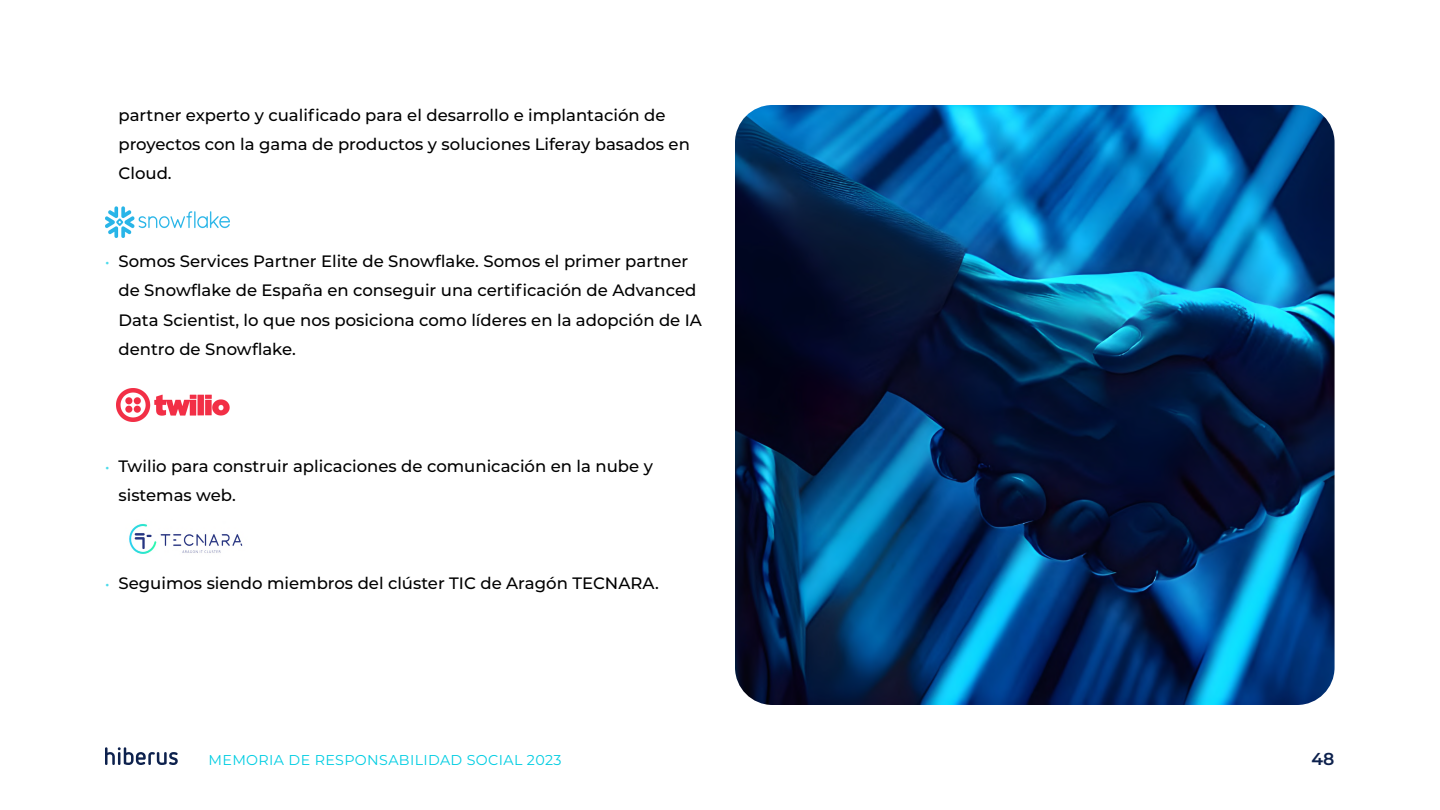
<style>
.page{position:relative;width:1440px;height:810px;background:#fff}
.page>*{position:absolute;margin:0;border:0;box-sizing:border-box;transform-origin:0 0}
.t1{font:600 17.25px "Montserrat";color:#0d214d}
.t2{font:500 16.5px/29.2px "Montserrat";color:#000}
.t3{font:14.25px "Montserrat";letter-spacing:.025em;color:#00cde2}
.s1{font-size:14.25px;color:#4ddbeb}
</style>
<div class="page">
<svg style="left:105px;top:747px;width:73px;height:18px"></svg>
<img style="left:105px;top:207px;width:125px;height:31px">
<img style="left:116px;top:388px;width:114px;height:34px">
<img style="left:129px;top:524px;width:114px;height:30px">
<img style="left:735px;top:105px;width:600px;height:600px">
<p class="t2" style="left:118px;top:100px;width:573px">partner experto y cualificado para el desarrollo e implantación de proyectos con la gama de productos y soluciones Liferay basados en<br>Cloud.</p>
<p class="t2" style="left:118px;top:246px;width:585px;text-indent:-14px"><span class="s1">•</span> Somos Services Partner Elite de Snowflake. Somos el primer partner de Snowflake de España en conseguir una certificación de Advanced Data Scientist, lo que nos posiciona como líderes en la adopción de IA dentro de Snowflake.</p>
<p class="t2" style="left:118px;top:451px;width:536px;text-indent:-14px"><span class="s1">•</span> Twilio para construir aplicaciones de comunicación en la nube y sistemas web.</p>
<p class="t2" style="left:105px;top:568px;width:555px"><span class="s1">•</span> Seguimos siendo miembros del clúster TIC de Aragón TECNARA.</p>
<p class="t3" style="left:208px;top:750px;width:355px">MEMORIA DE RESPONSABILIDAD SOCIAL 2023</p>
<p class="t1" style="left:1311px;top:747px;width:25px">48</p>
</div>
